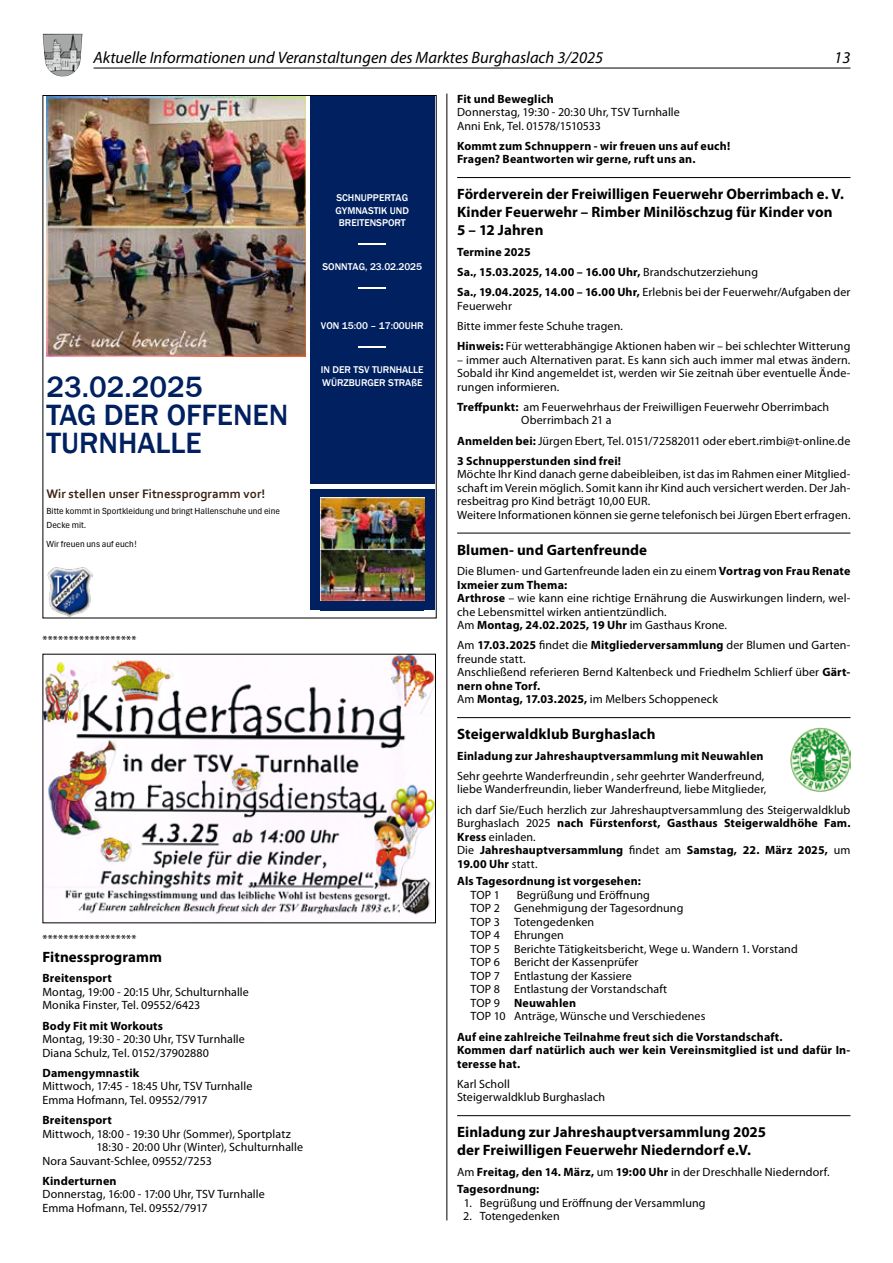
<style>
.page{position:relative;width:893px;height:1263px;background:#fff}
.page>*{position:absolute;margin:0;border:0;box-sizing:border-box;transform-origin:0 0}
.t1{font:500 30.15px/27.6px "Franklin Gothic";color:#002060}
.t2{font:italic 16.5px "Myriad Pro";color:#000}
.t3{font:700 15px/18px "Myriad Pro";letter-spacing:.005em;color:#000}
.t4{font:700 12.9px "Corbel";color:#3c2415}
.t5{font:12px/13.5px "Myriad Pro";letter-spacing:.01em;color:#000}
.t6{font:700 12px/13.5px "Myriad Pro";letter-spacing:.01em;color:#000}
.t7{font:500 10.05px/12.6px "Franklin Gothic";color:#fff;text-align:center}
.t8{font:9.3px/13.6px "Aptos Narrow";color:#000}
.s1{font-weight:400}
.s2{font-weight:700}
</style>
<div class="page">
<hr style="left:446px;top:94px;width:1px;height:1126px;background:#000">
<div style="left:310px;top:96px;width:124px;height:388px;background:#002060"></div>
<svg style="left:358px;top:244px;width:28px;height:1px"></svg>
<svg style="left:358px;top:288px;width:28px;height:1px"></svg>
<svg style="left:358px;top:347px;width:28px;height:1px"></svg>
<div style="left:310px;top:489px;width:124px;height:121px;background:#002060"></div>
<img style="left:47px;top:97px;width:258px;height:260px">
<img style="left:47px;top:567px;width:45px;height:49px">
<img style="left:321px;top:497px;width:103px;height:103px">
<img style="left:45px;top:656px;width:389px;height:259px">
<hr style="left:457px;top:177px;width:393px;height:1px;background:#000">
<hr style="left:457px;top:533px;width:393px;height:1px;background:#000">
<hr style="left:457px;top:717px;width:393px;height:1px;background:#000">
<hr style="left:457px;top:1115px;width:393px;height:1px;background:#000">
<img style="left:791px;top:728px;width:59px;height:63px">
<hr style="left:94px;top:68px;width:756px;height:1px;background:#000">
<img style="left:43px;top:34px;width:39px;height:43px">
<h2 class="t2" style="left:94px;top:48px;width:511px">Aktuelle Informationen und Veranstaltungen des Marktes Burghaslach 3/2025</h2>
<h2 class="t2" style="left:834px;top:48px;width:18px">13</h2>
<h1 class="t1" style="left:47px;top:374px;width:243px">23.02.2025<br>TAG DER OFFENEN<br>TURNHALLE</h1>
<p class="t4" style="left:47px;top:485px;width:220px">Wir stellen unser Fitnessprogramm vor!</p>
<p class="t8" style="left:47px;top:504px;width:235px">Bitte kommt in Sportkleidung und bringt Hallenschuhe und eine<br>Decke mit.</p>
<p class="t8" style="left:47px;top:537px;width:92px">Wir freuen uns auf euch!</p>
<p class="t7" style="left:335px;top:191px;width:75px">SCHNUPPERTAG<br>GYMNASTIK UND<br>BREITENSPORT</p>
<p class="t7" style="left:322px;top:260px;width:101px">SONNTAG, 23.02.2025</p>
<p class="t7" style="left:321px;top:320px;width:104px">VON 15:00 – 17:00UHR</p>
<p class="t7" style="left:321px;top:363px;width:104px;text-align:left">IN DER TSV TURNHALLE<br>WÜRZBURGER STRAßE</p>
<p class="t5" style="left:43px;top:633px;width:95px">******************</p>
<p class="t5" style="left:43px;top:932px;width:95px">******************</p>
<p class="t3" style="left:43px;top:948px;width:121px">Fitnessprogramm</p>
<p class="t6" style="left:43px;top:971px;width:71px">Breitensport</p>
<p class="t5" style="left:43px;top:985px;width:208px">Montag, 19:00 - 20:15 Uhr, Schulturnhalle<br>Monika Finster, Tel. 09552/6423</p>
<p class="t6" style="left:43px;top:1018px;width:122px">Body Fit mit Workouts</p>
<p class="t5" style="left:43px;top:1032px;width:204px">Montag, 19:30 - 20:30 Uhr, TSV Turnhalle<br>Diana Schulz, Tel. 0152/37902880</p>
<p class="t6" style="left:43px;top:1066px;width:98px">Damengymnastik</p>
<p class="t5" style="left:43px;top:1079px;width:211px">Mittwoch, 17:45 - 18:45 Uhr, TSV Turnhalle<br>Emma Hofmann, Tel. 09552/7917</p>
<p class="t6" style="left:43px;top:1113px;width:71px">Breitensport</p>
<p class="t5" style="left:43px;top:1127px;width:250px">Mittwoch, 18:00 - 19:30 Uhr (Sommer), Sportplatz</p>
<p class="t5" style="left:97px;top:1140px;width:208px">18:30 - 20:00 Uhr (Winter), Schulturnhalle</p>
<p class="t5" style="left:43px;top:1154px;width:171px">Nora Sauvant-Schlee, 09552/7253</p>
<p class="t6" style="left:43px;top:1174px;width:76px">Kinderturnen</p>
<p class="t5" style="left:43px;top:1187px;width:224px">Donnerstag, 16:00 - 17:00 Uhr, TSV Turnhalle<br>Emma Hofmann, Tel. 09552/7917</p>
<p class="t6" style="left:457px;top:91px;width:98px">Fit und Beweglich</p>
<p class="t5" style="left:457px;top:105px;width:224px">Donnerstag, 19:30 - 20:30 Uhr, TSV Turnhalle<br>Anni Enk, Tel. 01578/1510533</p>
<p class="t6" style="left:457px;top:139px;width:275px">Kommt zum Schnuppern - wir freuen uns auf euch!<br>Fragen? Beantworten wir gerne, ruft uns an.</p>
<p class="t3" style="left:457px;top:185px;width:388px">Förderverein der Freiwilligen Feuerwehr Oberrimbach e. V.<br>Kinder Feuerwehr – Rimber Minilöschzug für Kinder von<br>5 – 12 Jahren</p>
<p class="t6" style="left:457px;top:241px;width:395px;line-height:20.2px">Termine 2025<br>Sa., 15.03.2025, 14.00 – 16.00 Uhr, <span class="s1">Brandschutzerziehung<br></span>Sa., 19.04.2025, 14.00 – 16.00 Uhr, <span class="s1">Erlebnis bei der Feuerwehr/Aufgaben der</span></p>
<p class="t5" style="left:457px;top:295px;width:395px;line-height:20.2px">Feuerwehr<br>Bitte immer feste Schuhe tragen.<br><span class="s2">Hinweis:</span> Für wetterabhängige Aktionen haben wir – bei schlechter Witterung</p>
<p class="t5" style="left:457px;top:353px;width:395px;text-align:justify">– immer auch Alternativen parat. Es kann sich auch immer mal etwas ändern.<br>Sobald ihr Kind angemeldet ist, werden wir Sie zeitnah über eventuelle Ände&shy;rungen informieren.</p>
<p class="t5" style="left:521px;top:400px;width:309px;text-indent:-64px"><span class="s2">Treffpunkt:</span> am Feuerwehrhaus der Freiwilligen Feuerwehr Oberrimbach<br>Oberrimbach 21 a</p>
<p class="t5" style="left:457px;top:430px;width:395px;line-height:20.2px"><span class="s2">Anmelden bei:</span> Jürgen Ebert, Tel. 0151/72582011 oder ebert.rimbi@t-online.de<br><span class="s2">3 Schnupperstunden sind frei!</span></p>
<p class="t5" style="left:457px;top:467px;width:395px">Möchte Ihr Kind danach gerne dabeibleiben, ist das im Rahmen einer Mitglied&shy;schaft im Verein möglich. Somit kann ihr Kind auch versichert werden. Der Jah&shy;resbeitrag pro Kind beträgt 10,00 EUR.<br>Weitere Informationen können sie gerne telefonisch bei Jürgen Ebert erfragen.</p>
<p class="t3" style="left:457px;top:540px;width:192px">Blumen- und Gartenfreunde</p>
<p class="t5" style="left:457px;top:564px;width:395px">Die Blumen- und Gartenfreunde laden ein zu einem <span class="s2">Vortrag von Frau Renate Ixmeier zum Thema:<br>Arthrose</span> – wie kann eine richtige Ernährung die Auswirkungen lindern, wel&shy;che Lebensmittel wirken antientzündlich.<br>Am <span class="s2">Montag, 24.02.2025, 19 Uhr</span> im Gasthaus Krone.</p>
<p class="t5" style="left:457px;top:638px;width:395px">Am <span class="s2">17.03.2025</span> findet die <span class="s2">Mitgliederversammlung</span> der Blumen und Garten&shy;freunde statt.<br>Anschließend referieren Bernd Kaltenbeck und Friedhelm Schlierf über <span class="s2">Gärt&shy;nern ohne Torf.<br></span>Am <span class="s2">Montag, 17.03.2025,</span> im Melbers Schoppeneck</p>
<p class="t3" style="left:457px;top:725px;width:200px">Steigerwaldklub Burghaslach</p>
<p class="t6" style="left:457px;top:748px;width:308px">Einladung zur Jahreshauptversammlung mit Neuwahlen</p>
<p class="t5" style="left:457px;top:769px;width:311px">Sehr geehrte Wanderfreundin , sehr geehrter Wanderfreund, liebe Wanderfreundin, lieber Wanderfreund, liebe Mitglieder,</p>
<p class="t5" style="left:457px;top:803px;width:395px">ich darf Sie/Euch herzlich zur Jahreshauptversammlung des Steigerwaldklub Burghaslach 2025 <span class="s2">nach Fürstenforst, Gasthaus Steigerwaldhöhe Fam.<br>Kress</span> einladen.<br>Die <span class="s2">Jahreshauptversammlung</span> findet am <span class="s2">Samstag, 22. März 2025,</span> um <span class="s2">19.00 Uhr</span> statt.</p>
<p class="t6" style="left:457px;top:874px;width:185px">Als Tagesordnung ist vorgesehen:</p>
<p class="t5" style="left:471px;top:888px;width:31px">TOP 1</p>
<p class="t5" style="left:471px;top:888px;width:329px;text-indent:46px">Begrüßung und Eröffnung<br>TOP 2 Genehmigung der Tagesordnung<br>TOP 3 Totengedenken<br>TOP 4 Ehrungen<br>TOP 5 Berichte Tätigkeitsbericht, Wege u. Wandern 1. Vorstand<br>TOP 6 Bericht der Kassenprüfer<br>TOP 7 Entlastung der Kassiere<br>TOP 8 Entlastung der Vorstandschaft<br>TOP 9 <span class="s2">Neuwahlen<br></span>TOP 10 Anträge, Wünsche und Verschiedenes</p>
<p class="t6" style="left:457px;top:1029px;width:395px">Auf eine zahlreiche Teilnahme freut sich die Vorstandschaft.<br>Kommen darf natürlich auch wer kein Vereinsmitglied ist und dafür In&shy;teresse hat.</p>
<p class="t5" style="left:457px;top:1077px;width:149px">Karl Scholl<br>Steigerwaldklub Burghaslach</p>
<p class="t3" style="left:457px;top:1123px;width:311px">Einladung zur Jahreshauptversammlung 2025 der Freiwilligen Feuerwehr Niederndorf e.V.</p>
<p class="t6" style="left:457px;top:1162px;width:374px;line-height:17.7px"><span class="s1">Am</span> Freitag, den 14. März, <span class="s1">um</span> 19:00 Uhr <span class="s1">in der Dreschhalle Niederndorf.<br></span>Tagesordnung:</p>
<p class="t5" style="left:464px;top:1196px;width:243px">1. Begrüßung und Eröffnung der Versammlung</p>
<p class="t5" style="left:463px;top:1209px;width:98px">2. Totengedenken</p>
</div>
